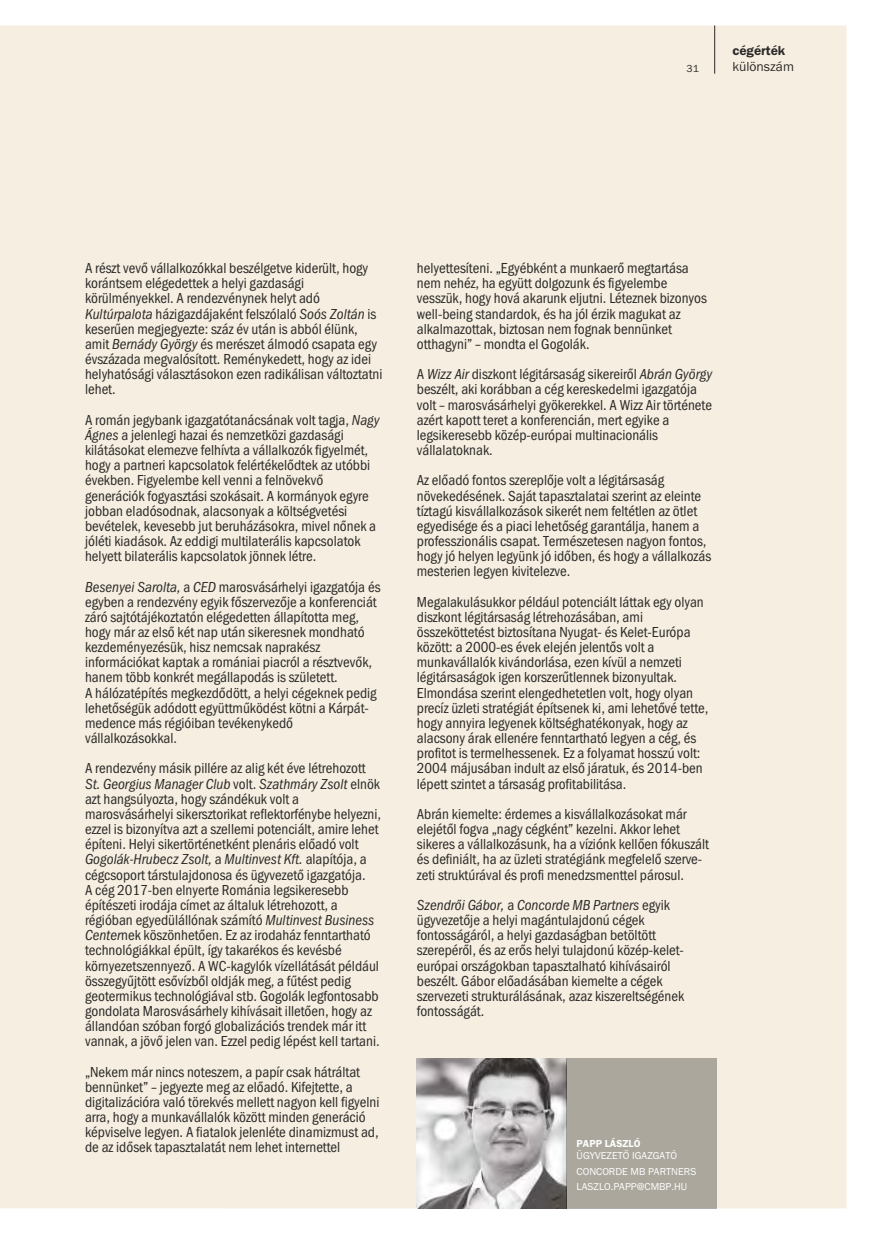
<style>
.page{position:relative;width:872px;height:1234px;background:#fff}
.page>*{position:absolute;margin:0;border:0;box-sizing:border-box;transform-origin:0 0}
.t1{font:15px/15.1px "Franklin Got Itc TEE Book Condensed";color:#2b2a29}
.t2{font:13.5px "Franklin Got Itc TEE Book";color:#2b2a29}
.t3{font:13.5px "Franklin Got Itc TEE Demi";color:#2b2a29}
.t4{font:10.5px "Franklin Got Itc TEE Book";color:#fefefe}
.t5{font:10.5px "Franklin Got Itc TEE Demi";color:#fefefe}
.t6{font:10.5px "Franklin Got Itc TEE Book";color:#2b2a29}
.s1{font-style:italic}
</style>
<div class="page">
<div style="left:0;top:25px;width:846px;height:1183px;background:#f6eee0"></div>
<img style="left:417px;top:1058px;width:150px;height:150px">
<div style="left:567px;top:1058px;width:150px;height:150px;background:#aba79d"></div>
<hr style="left:714px;top:25px;width:1px;height:49px;background:#2b2a29">
<p class="t6" style="left:686px;top:65px;width:14px">31</p>
<p class="t3" style="left:732px;top:46px;width:54px">cégérték</p>
<p class="t2" style="left:732px;top:62px;width:63px">különszám</p>
<p class="t1" style="left:85px;top:262px;width:299px">A részt vevő vállalkozókkal beszélgetve kiderült, hogy korántsem elégedettek a helyi gazdasági körülményekkel. A rendezvénynek helyt adó <span class="s1">Kultúrpalota</span> házigazdájaként felszólaló <span class="s1">Soós Zoltán</span> is keserűen megjegyezte: száz év után is abból élünk, amit <span class="s1">Bernády György</span> és merészet álmodó csapata egy évszázada megvalósított. Reménykedett, hogy az idei helyhatósági választásokon ezen radikálisan változtatni lehet.</p>
<p class="t1" style="left:85px;top:413px;width:296px">A román jegybank igazgatótanácsának volt tagja, <span class="s1">Nagy Ágnes</span> a jelenlegi hazai és nemzetközi gazdasági kilátásokat elemezve felhívta a vállalkozók figyelmét, hogy a partneri kapcsolatok felértékelődtek az utóbbi években. Figyelembe kell venni a felnövekvő generációk fogyasztási szokásait. A kormányok egyre jobban eladósodnak, alacsonyak a költségvetési bevételek, kevesebb jut beruházásokra, mivel nőnek a jóléti kiadások. Az eddigi multilaterális kapcsolatok helyett bilaterális kapcsolatok jönnek létre.</p>
<p class="t1" style="left:85px;top:580px;width:297px"><span class="s1">Besenyei Sarolta,</span> a <span class="s1">CED</span> marosvásárhelyi igazgatója és egyben a rendezvény egyik főszervezője a konferenciát záró sajtótájékoztatón elégedetten állapította meg, hogy már az első két nap után sikeresnek mondható kezdeményezésük, hisz nemcsak naprakész információkat kaptak a romániai piacról a résztvevők, hanem több konkrét megállapodás is született.</p>
<p class="t1" style="left:85px;top:686px;width:293px">A hálózatépítés megkezdődött, a helyi cégeknek pedig lehetőségük adódott együttműködést kötni a Kárpát&shy;medence más régióiban tevékenykedő vállalkozásokkal.</p>
<p class="t1" style="left:85px;top:762px;width:297px">A rendezvény másik pillére az alig két éve létrehozott <span class="s1">St. Georgius Manager Club</span> volt. <span class="s1">Szathmáry Zsolt</span> elnök azt hangsúlyozta, hogy szándékuk volt a marosvásárhelyi sikersztorikat reflektorfénybe helyezni, ezzel is bizonyítva azt a szellemi potenciált, amire lehet építeni. Helyi sikertörténetként plenáris előadó volt <span class="s1">Gogolák-Hrubecz Zsolt,</span> a <span class="s1">Multinvest Kft.</span> alapítója, a cégcsoport társtulajdonosa és ügyvezető igazgatója.</p>
<p class="t1" style="left:85px;top:883px;width:296px">A cég 2017-ben elnyerte Románia legsikeresebb építészeti irodája címet az általuk létrehozott, a régióban egyedülállónak számító <span class="s1">Multinvest Business Center</span>nek köszönhetően. Ez az irodaház fenntartható technológiákkal épült, így takarékos és kevésbé környezetszennyező. A WC-kagylók vízellátását például összegyűjtött esővízből oldják meg, a fűtést pedig geotermikus technológiával stb. Gogolák legfontosabb gondolata Marosvásárhely kihívásait illetően, hogy az állandóan szóban forgó globalizációs trendek már itt vannak, a jövő jelen van. Ezzel pedig lépést kell tartani.</p>
<p class="t1" style="left:85px;top:1065px;width:296px">„Nekem már nincs noteszem, a papír csak hátráltat bennünket” – jegyezte meg az előadó. Kifejtette, a digitalizációra való törekvés mellett nagyon kell figyelni arra, hogy a munkavállalók között minden generáció képviselve legyen. A fiatalok jelenléte dinamizmust ad, de az idősek tapasztalatát nem lehet internettel</p>
<p class="t1" style="left:417px;top:262px;width:292px">helyettesíteni. „Egyébként a munkaerő megtartása nem nehéz, ha együtt dolgozunk és figyelembe vesszük, hogy hová akarunk eljutni. Léteznek bizonyos well-being standardok, és ha jól érzik magukat az alkalmazottak, biztosan nem fognak bennünket otthagyni” – mondta el Gogolák.</p>
<p class="t1" style="left:417px;top:368px;width:297px">A <span class="s1">Wizz Air</span> diszkont légitársaság sikereiről <span class="s1">Abrán György </span>beszélt, aki korábban a cég kereskedelmi igazgatója volt – marosvásárhelyi gyökerekkel. A Wizz Air története azért kapott teret a konferencián, mert egyike a legsikeresebb közép-európai multinacionális vállalatoknak.</p>
<p class="t1" style="left:417px;top:474px;width:296px">Az előadó fontos szereplője volt a légitársaság növekedésének. Saját tapasztalatai szerint az eleinte tíztagú kisvállalkozások sikerét nem feltétlen az ötlet egyedisége és a piaci lehetőség garantálja, hanem a professzionális csapat. Természetesen nagyon fontos, hogy jó helyen legyünk jó időben, és hogy a vállalkozás mesterien legyen kivitelezve.</p>
<p class="t1" style="left:417px;top:595px;width:293px">Megalakulásukkor például potenciált láttak egy olyan diszkont légitársaság létrehozásában, ami összeköttetést biztosítana Nyugat- és Kelet-Európa között: a 2000-es évek elején jelentős volt a munkavállalók kivándorlása, ezen kívül a nemzeti légitársaságok igen korszerűtlennek bizonyultak.<br>Elmondása szerint elengedhetetlen volt, hogy olyan precíz üzleti stratégiát építsenek ki, ami lehetővé tette, hogy annyira legyenek költséghatékonyak, hogy az alacsony árak ellenére fenntartható legyen a cég, és profitot is termelhessenek. Ez a folyamat hosszú volt:<br>2004 májusában indult az első járatuk, és 2014-ben lépett szintet a társaság profitabilitása.</p>
<p class="t1" style="left:417px;top:807px;width:294px">Abrán kiemelte: érdemes a kisvállalkozásokat már elejétől fogva „nagy cégként” kezelni. Akkor lehet sikeres a vállalkozásunk, ha a víziónk kellően fókuszált és definiált, ha az üzleti stratégiánk megfelelő szerve&shy;zeti struktúrával és profi menedzsmenttel párosul.</p>
<p class="t1" style="left:417px;top:898px;width:269px"><span class="s1">Szendrői Gábor,</span> a <span class="s1">Concorde MB Partners</span> egyik ügyvezetője a helyi magántulajdonú cégek fontosságáról, a helyi gazdaságban betöltött szerepéről, és az erős helyi tulajdonú közép-kelet&shy;európai országokban tapasztalható kihívásairól beszélt. Gábor előadásában kiemelte a cégek szervezeti strukturálásának, azaz kiszereltségének fontosságát.</p>
<p class="t5" style="left:576px;top:1139px;width:65px">PAPP LÁSZLÓ</p>
<p class="t4" style="left:576px;top:1182px;width:112px">LASZLO.PAPP@CMBP.HU</p>
<p class="t4" style="left:576px;top:1151px;width:102px">ÜGYVEZETŐ IGAZGATÓ</p>
<p class="t4" style="left:576px;top:1167px;width:121px">CONCORDE MB PARTNERS</p>
</div>
